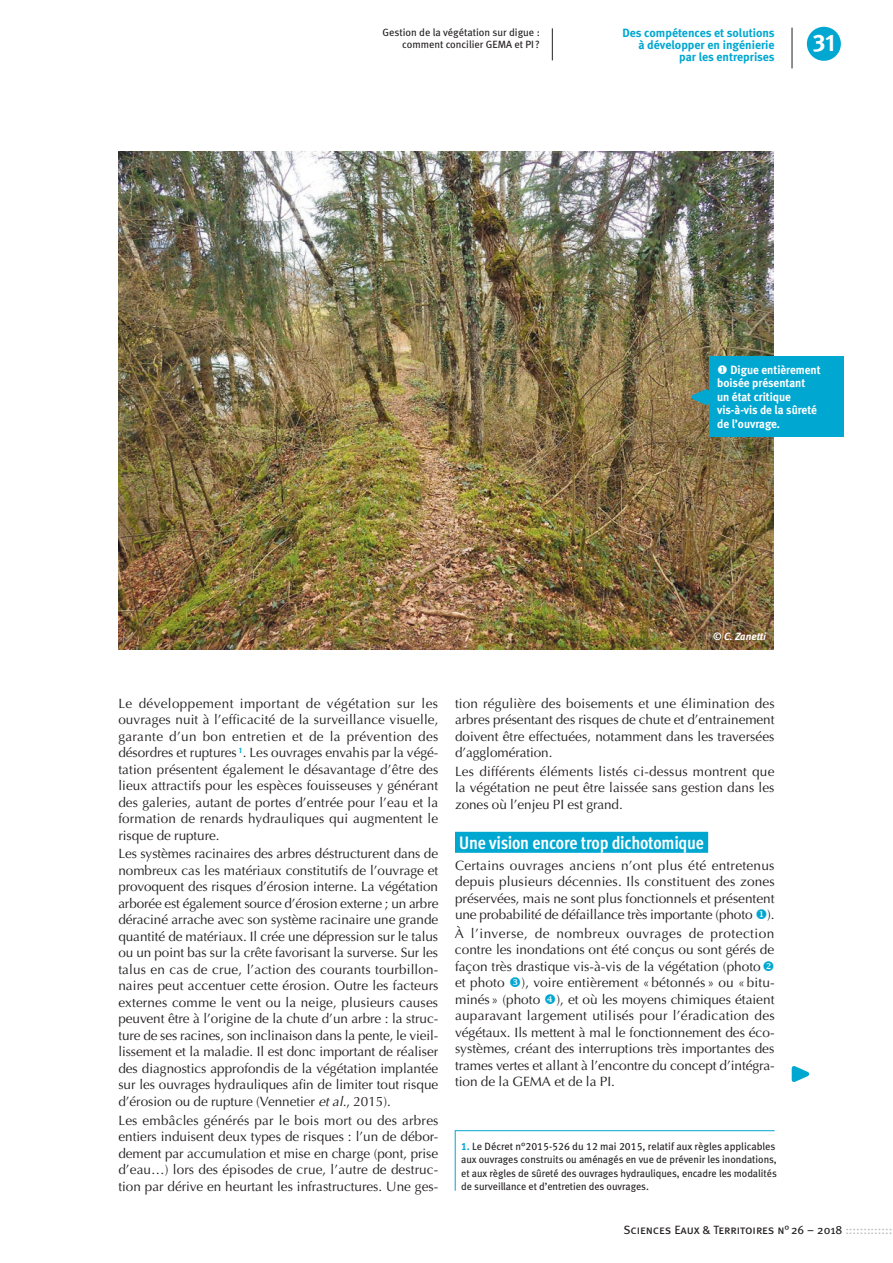
<style>
.page{position:relative;width:893px;height:1263px;background:#fff}
.page>*{position:absolute;margin:0;border:0;box-sizing:border-box;transform-origin:0 0}
.t1{font:24px "Meta Bold Caps Expert";color:#fff}
.t2{font:700 18px "Meta Cond OT";letter-spacing:-.015em;color:#fff}
.t3{font:13.5px/16.5px "Optima";letter-spacing:-.005em;color:#231f20;text-align:justify}
.légende{font:12px/13.5px "Meta Bold LF";color:#fff;scale:.95 1}
.t4{font:700 12px/12px "Meta";color:#00a7d1;text-align:right}
.t5{font:12px "Meta Book Caps";color:#231f20}
.coordonnées{font:10.5px/13.5px "Meta Book LF";color:#231f20}
.roulette_article{font:10.5px/12px "Meta Book LF";color:#231f20;text-align:right}
.crédit_photo{font:italic 10.5px "Meta Bold LF";letter-spacing:-.005em;color:#fff}
.s1{font-style:italic}
.s2{color:#00a7d1}
.s3{font-family:"Meta Bold LF";color:#00a7d1}
.s4{color:#bcbdc0}
</style>
<div class="page">
<img style="left:118px;top:152px;width:655px;height:497px">
<hr style="left:455px;top:1130px;width:320px;height:1px;background:#00a7d1">
<svg style="left:791px;top:1066px;width:19px;height:16px"></svg>
<div style="left:455px;top:832px;width:253px;height:21px;background:#00a7d1"></div>
<div style="left:709px;top:356px;width:134px;height:81px;background:#00a7d1"></div>
<svg style="left:683px;top:385px;width:26px;height:25px"></svg>
<hr style="left:455px;top:1130px;width:1px;height:61px;background:#00a7d1">
<hr style="left:552px;top:28px;width:1px;height:32px;background:#231f20">
<div style="left:807px;top:27px;width:34px;height:34px;background:#00a7d1;border-radius:50%"></div>
<hr style="left:792px;top:28px;width:1px;height:40px;background:#231f20">
<p class="roulette_article" style="left:382px;top:26px;width:159px">Gestion de la végétation sur digue : comment concilier GEMA et PI ?</p>
<p class="t4" style="left:622px;top:27px;width:154px">Des compétences et solutions à développer en ingénierie par les entreprises</p>
<p class="t1" style="left:813px;top:28px;width:24px">31</p>
<p class="légende" style="left:717px;top:363px;width:110px">◆ Digue entièrement boisée présentant<br>un état critique vis-à-vis de la sûreté de l’ouvrage.</p>
<p class="crédit_photo" style="left:713px;top:630px;width:54px">© C. Zanetti</p>
<p class="t3" style="left:118px;top:695px;width:322px">Le développement important de végétation sur les ouvrages nuit à l’efficacité de la surveillance visuelle, garante d’un bon entretien et de la prévention des désordres et ruptures <sup>1</sup>. Les ouvrages envahis par la végé&shy;tation présentent également le désavantage d’être des lieux attractifs pour les espèces fouisseuses y générant des galeries, autant de portes d’entrée pour l’eau et la formation de renards hydrauliques qui augmentent le risque de rupture.</p>
<p class="t3" style="left:118px;top:846px;width:322px">Les systèmes racinaires des arbres déstructurent dans de nombreux cas les matériaux constitutifs de l’ouvrage et provoquent des risques d’érosion interne. La végétation arborée est également source d’érosion externe ; un arbre déraciné arrache avec son système racinaire une grande quantité de matériaux. Il crée une dépression sur le talus ou un point bas sur la crête favorisant la surverse. Sur les talus en cas de crue, l’action des courants tourbillon&shy;naires peut accentuer cette érosion. Outre les facteurs externes comme le vent ou la neige, plusieurs causes peuvent être à l’origine de la chute d’un arbre : la struc&shy;ture de ses racines, son inclinaison dans la pente, le vieil&shy;lissement et la maladie. Il est donc important de réaliser des diagnostics approfondis de la végétation implantée sur les ouvrages hydrauliques afin de limiter tout risque d’érosion ou de rupture (Vennetier <span class="s1">et al.</span>, 2015).</p>
<p class="t3" style="left:118px;top:1112px;width:322px">Les embâcles générés par le bois mort ou des arbres entiers induisent deux types de risques : l’un de débor&shy;dement par accumulation et mise en charge (pont, prise d’eau…) lors des épisodes de crue, l’autre de destruc&shy;tion par dérive en heurtant les infrastructures. Une ges-</p>
<p class="t3" style="left:455px;top:695px;width:321px">tion régulière des boisements et une élimination des arbres présentant des risques de chute et d’entrainement doivent être effectuées, notamment dans les traversées d’agglomération.</p>
<p class="t3" style="left:455px;top:763px;width:321px">Les différents éléments listés ci-dessus montrent que la végétation ne peut être laissée sans gestion dans les zones où l’enjeu PI est grand.</p>
<h1 class="t2" style="left:459px;top:831px;width:246px">Une vision encore trop dichotomique</h1>
<p class="t3" style="left:455px;top:857px;width:321px">Certains ouvrages anciens n’ont plus été entretenus depuis plusieurs décennies. Ils constituent des zones préservées, mais ne sont plus fonctionnels et présentent une probabilité de défaillance très importante (photo <span class="s2">◆</span>).</p>
<p class="t3" style="left:455px;top:925px;width:321px">À l’inverse, de nombreux ouvrages de protection contre les inondations ont été conçus ou sont gérés de façon très drastique vis-à-vis de la végétation (photo<span class="s2">❖ </span>et photo</p>
<p class="t3" style="left:455px;top:974px;width:321px;text-indent:67px">), voire entièrement « bétonnés » ou « bitu&shy;minés» (photo ), et où les moyens chimiques étaient auparavant largement utilisés pour l’éradication des végétaux. Ils mettent à mal le fonctionnement des éco&shy;systèmes, créant des interruptions très importantes des trames vertes et allant à l’encontre du concept d’intégra&shy;tion de la GEMA et de la PI.</p>
<p class="coordonnées" style="left:461px;top:1139px;width:317px"><span class="s3">1.</span> Le Décret n°2015-526 du 12 mai 2015, relatif aux règles applicables aux ouvrages construits ou aménagés en vue de prévenir les inondations, et aux règles de sûreté des ouvrages hydrauliques, encadre les modalités de surveillance et d’entretien des ouvrages.</p>
<p class="t5" style="left:623px;top:1223px;width:270px">Sciences Eaux &amp; Territoires n°26 – 2018 <span class="s4">:::::::::::::</span></p>
</div>
